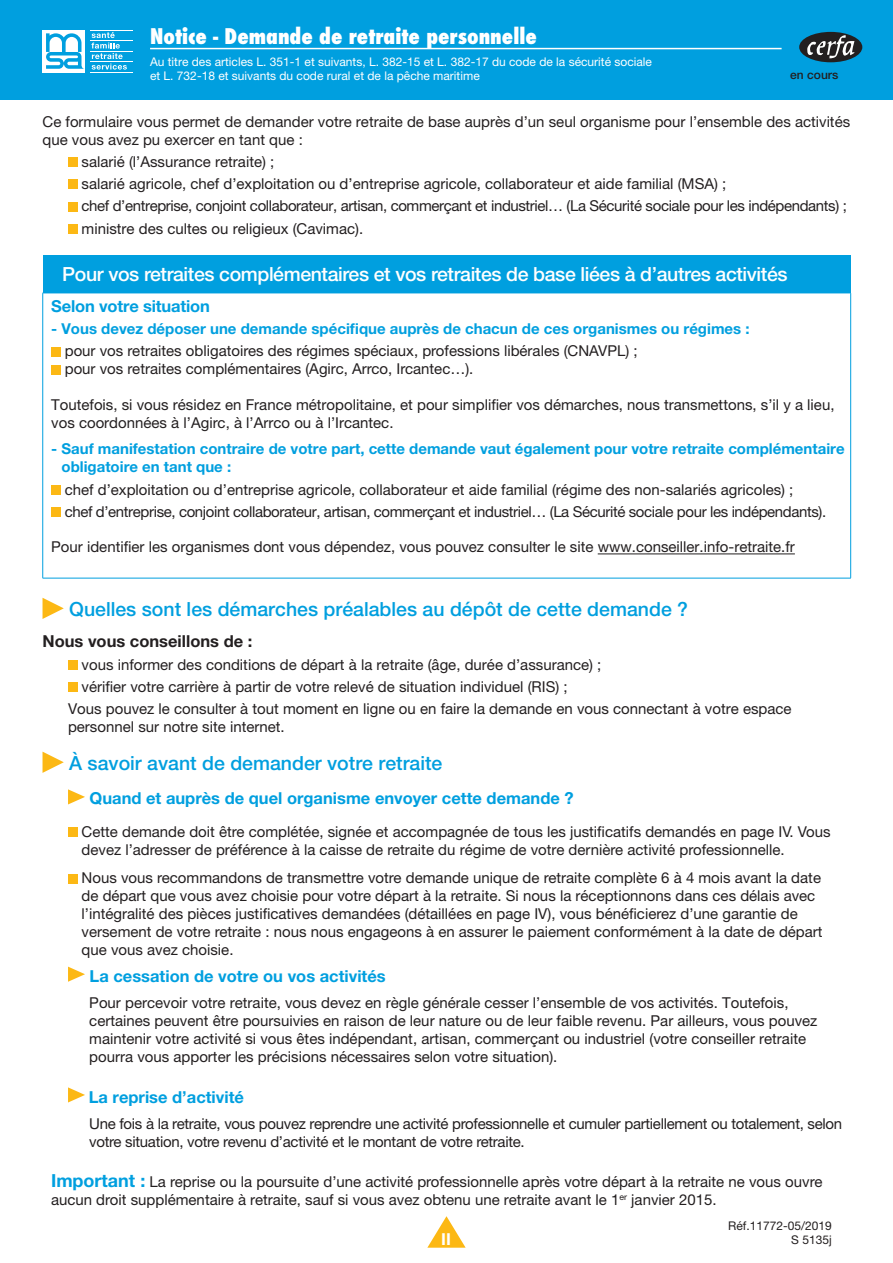
<style>
.page{position:relative;width:893px;height:1263px;background:#fff}
.page>*{position:absolute;margin:0;border:0;box-sizing:border-box;transform-origin:0 0}
.TITRE_notice_formula{font:800 condensed 21px "Futura";color:#fff}
.texte_courant{font:500 19.5px "Helvetica Neue LT";letter-spacing:-.02em;color:#fff}
.titre_1{font:500 19.5px "Helvetica Neue LT";color:#009fdf}
.titre_1_espace_avant{font:500 19.5px "Helvetica Neue LT";color:#009fdf}
.Txt_important_espace{font:700 16.5px "Helvetica Neue LT";color:#009fdf}
.texte_courant_espace{font:700 16.5px "Helvetica Neue LT";color:#231f20}
.texte_courant_espace-2{font:700 16.5px "Helvetica Neue LT";letter-spacing:-.01em;color:#009fdf}
.t1{font:700 16.5px "Helvetica Neue LT";color:#fff}
.texte_courant_espace-3{font:15px/18px "Helvetica Neue LT";color:#231f20}
.texte_courant-2{font:15px/18px "Helvetica Neue LT";color:#231f20}
.texte_courant_espace-4{font:15px "Helvetica Neue LT";letter-spacing:-.025em;color:#231f20}
.texte_courant_espace-5{font:700 15px/18px "Helvetica Neue LT";color:#009fdf}
.texte_courant-3{font:15px/18px "Helvetica Neue LT";letter-spacing:-.02em;color:#231f20}
.t2{font:12px/13.5px "Helvetica Neue LT";color:#fff}
.t3{font:12px "Helvetica Neue LT";color:#231f20}
.t4{font:500 12px "Helvetica Neue LT";color:#231f20}
.s1{font-weight:700;font-size:18px;color:#009fdf}
</style>
<div class="page">
<svg style="left:427px;top:1216px;width:39px;height:32px"></svg>
<div style="left:68px;top:157px;width:9px;height:10px;background:#fcb814"></div>
<div style="left:68px;top:180px;width:9px;height:9px;background:#fcb814"></div>
<div style="left:68px;top:202px;width:9px;height:9px;background:#fcb814"></div>
<div style="left:68px;top:224px;width:9px;height:10px;background:#fcb814"></div>
<svg style="left:43px;top:598px;width:21px;height:21px"></svg>
<div style="left:68px;top:660px;width:9px;height:9px;background:#fcb814"></div>
<div style="left:68px;top:682px;width:9px;height:10px;background:#fcb814"></div>
<svg style="left:43px;top:752px;width:21px;height:21px"></svg>
<svg style="left:68px;top:789px;width:17px;height:15px"></svg>
<div style="left:68px;top:828px;width:9px;height:9px;background:#fcb814"></div>
<div style="left:68px;top:874px;width:9px;height:9px;background:#fcb814"></div>
<svg style="left:68px;top:967px;width:17px;height:15px"></svg>
<svg style="left:68px;top:1087px;width:17px;height:15px"></svg>
<div style="left:43px;top:256px;width:808px;height:37px;background:#009fdf"></div>
<hr style="left:43px;top:293px;width:808px;height:1px;background:#009fdf">
<hr style="left:42px;top:293px;width:1px;height:285px;background:#009fdf">
<hr style="left:850px;top:293px;width:1px;height:285px;background:#009fdf">
<hr style="left:43px;top:578px;width:808px;height:1px;background:#009fdf">
<hr style="left:598px;top:553px;width:197px;height:1px;background:#231f20">
<div style="left:51px;top:347px;width:10px;height:9px;background:#fcb814"></div>
<div style="left:51px;top:365px;width:10px;height:9px;background:#fcb814"></div>
<div style="left:51px;top:485px;width:10px;height:10px;background:#fcb814"></div>
<div style="left:51px;top:507px;width:10px;height:10px;background:#fcb814"></div>
<div style="left:0;top:0;width:893px;height:100px;background:#009fdf"></div>
<div style="left:799px;top:32px;width:63px;height:30px;background:#231f20;border-radius:50%"></div>
<svg style="left:807px;top:35px;width:48px;height:23px"></svg>
<hr style="left:150px;top:48px;width:632px;height:1px;background:#fff">
<svg style="left:91px;top:32px;width:36px;height:38px"></svg>
<hr style="left:91px;top:30px;width:42px;height:1px;background:#fff">
<hr style="left:91px;top:40px;width:42px;height:1px;background:#fff">
<hr style="left:91px;top:51px;width:42px;height:1px;background:#fff">
<hr style="left:91px;top:61px;width:42px;height:1px;background:#fff">
<hr style="left:91px;top:72px;width:42px;height:1px;background:#fff">
<div style="left:43px;top:30px;width:42px;height:42px;background:#fff"></div>
<svg style="left:46px;top:33px;width:38px;height:36px"></svg>
<p class="TITRE_notice_formula" style="left:150px;top:22px;width:388px">Notice - Demande de retraite personnelle</p>
<p class="t2" style="left:150px;top:55px;width:503px">Au titre des articles L. 351-1 et suivants, L. 382-15 et L. 382-17 du code de la sécurité sociale et L. 732-18 et suivants du code rural et de la pêche maritime</p>
<p class="t4" style="left:790px;top:68px;width:50px">en cours</p>
<p class="texte_courant_espace-3" style="left:43px;top:112px;width:809px">Ce formulaire vous permet de demander votre retraite de base auprès d’un seul organisme pour l’ensemble des activités que vous avez pu exercer en tant que :</p>
<p class="texte_courant_espace-3" style="left:82px;top:152px;width:194px">salarié (l’Assurance retraite) ;</p>
<p class="texte_courant_espace-3" style="left:82px;top:175px;width:646px">salarié agricole, chef d’exploitation ou d’entreprise agricole, collaborateur et aide familial (MSA) ;</p>
<p class="texte_courant_espace-4" style="left:82px;top:197px;width:767px">chef d’entreprise, conjoint collaborateur, artisan, commerçant et industriel… (La Sécurité sociale pour les indépendants) ;</p>
<p class="texte_courant_espace-3" style="left:82px;top:219px;width:283px">ministre des cultes ou religieux (Cavimac).</p>
<p class="texte_courant" style="left:62px;top:263px;width:727px">Pour vos retraites complémentaires et vos retraites de base liées à d’autres activités</p>
<p class="texte_courant_espace-2" style="left:51px;top:296px;width:160px">Selon votre situation</p>
<p class="texte_courant_espace-5" style="left:51px;top:319px;width:700px">- Vous devez déposer une demande spécifique auprès de chacun de ces organismes ou régimes :</p>
<p class="texte_courant_espace-3" style="left:65px;top:342px;width:574px">pour vos retraites obligatoires des régimes spéciaux, professions libérales (CNAVPL) ; pour vos retraites complémentaires (Agirc, Arrco, Ircantec…).</p>
<p class="texte_courant_espace-3" style="left:51px;top:395px;width:785px">Toutefois, si vous résidez en France métropolitaine, et pour simplifier vos démarches, nous transmettons, s’il y a lieu, vos coordonnées à l’Agirc, à l’Arrco ou à l’Ircantec.</p>
<p class="texte_courant_espace-5" style="left:62px;top:440px;width:785px;text-indent:-10px">- Sauf manifestation contraire de votre part, cette demande vaut également pour votre retraite complémentaire obligatoire en tant que :</p>
<p class="texte_courant_espace-3" style="left:65px;top:480px;width:730px">chef d’exploitation ou d’entreprise agricole, collaborateur et aide familial (régime des non-salariés agricoles) ;</p>
<p class="texte_courant_espace-4" style="left:65px;top:503px;width:763px">chef d’entreprise, conjoint collaborateur, artisan, commerçant et industriel… (La Sécurité sociale pour les indépendants).</p>
<p class="texte_courant_espace-3" style="left:51px;top:538px;width:745px">Pour identifier les organismes dont vous dépendez, vous pouvez consulter le site www.conseiller.info-retraite.fr</p>
<p class="titre_1" style="left:69px;top:597px;width:620px">Quelles sont les démarches préalables au dépôt de cette demande ?</p>
<p class="texte_courant_espace" style="left:43px;top:631px;width:211px">Nous vous conseillons de :</p>
<p class="texte_courant_espace-3" style="left:82px;top:655px;width:521px">vous informer des conditions de départ à la retraite (âge, durée d’assurance) ;</p>
<p class="texte_courant_espace-3" style="left:82px;top:677px;width:488px">vérifier votre carrière à partir de votre relevé de situation individuel (RIS) ;</p>
<p class="texte_courant_espace-3" style="left:68px;top:699px;width:725px">Vous pouvez le consulter à tout moment en ligne ou en faire la demande en vous connectant à votre espace personnel sur notre site internet.</p>
<p class="titre_1_espace_avant" style="left:69px;top:751px;width:375px">À savoir avant de demander votre retraite</p>
<p class="Txt_important_espace" style="left:90px;top:788px;width:486px">Quand et auprès de quel organisme envoyer cette demande ?</p>
<p class="texte_courant_espace-3" style="left:82px;top:822px;width:751px">Cette demande doit être complétée, signée et accompagnée de tous les justificatifs demandés en page IV. Vous devez l’adresser de préférence à la caisse de retraite du régime de votre dernière activité professionnelle.</p>
<p class="texte_courant_espace-3" style="left:82px;top:869px;width:743px">Nous vous recommandons de transmettre votre demande unique de retraite complète 6 à 4 mois avant la date de départ que vous avez choisie pour votre départ à la retraite. Si nous la réceptionnons dans ces délais avec l’intégralité des pièces justificatives demandées (détaillées en page IV), vous bénéficierez d’une garantie de versement de votre retraite : nous nous engageons à en assurer le paiement conformément à la date de départ que vous avez choisie.</p>
<p class="Txt_important_espace" style="left:90px;top:966px;width:298px">La cessation de votre ou vos activités</p>
<p class="texte_courant-2" style="left:89px;top:994px;width:730px">Pour percevoir votre retraite, vous devez en règle générale cesser l’ensemble de vos activités. Toutefois, certaines peuvent être poursuivies en raison de leur nature ou de leur faible revenu. Par ailleurs, vous pouvez maintenir votre activité si vous êtes indépendant, artisan, commerçant ou industriel (votre conseiller retraite pourra vous apporter les précisions nécessaires selon votre situation).</p>
<p class="Txt_important_espace" style="left:89px;top:1086px;width:157px">La reprise d’activité</p>
<p class="texte_courant-3" style="left:89px;top:1114px;width:754px">Une fois à la retraite, vous pouvez reprendre une activité professionnelle et cumuler partiellement ou totalement, selon votre situation, votre revenu d’activité et le montant de votre retraite.</p>
<p class="texte_courant-2" style="left:51px;top:1173px;width:773px"><span class="s1">Important :</span> La reprise ou la poursuite d’une activité professionnelle après votre départ à la retraite ne vous ouvre aucun droit supplémentaire à retraite, sauf si vous avez obtenu une retraite avant le 1<sup>er</sup> janvier 2015.</p>
<p class="t1" style="left:441px;top:1229px;width:11px">II</p>
<p class="t3" style="left:728px;top:1218px;width:105px">Réf.11772-05/2019</p>
<p class="t3" style="left:791px;top:1233px;width:42px">S 5135j</p>
</div>
